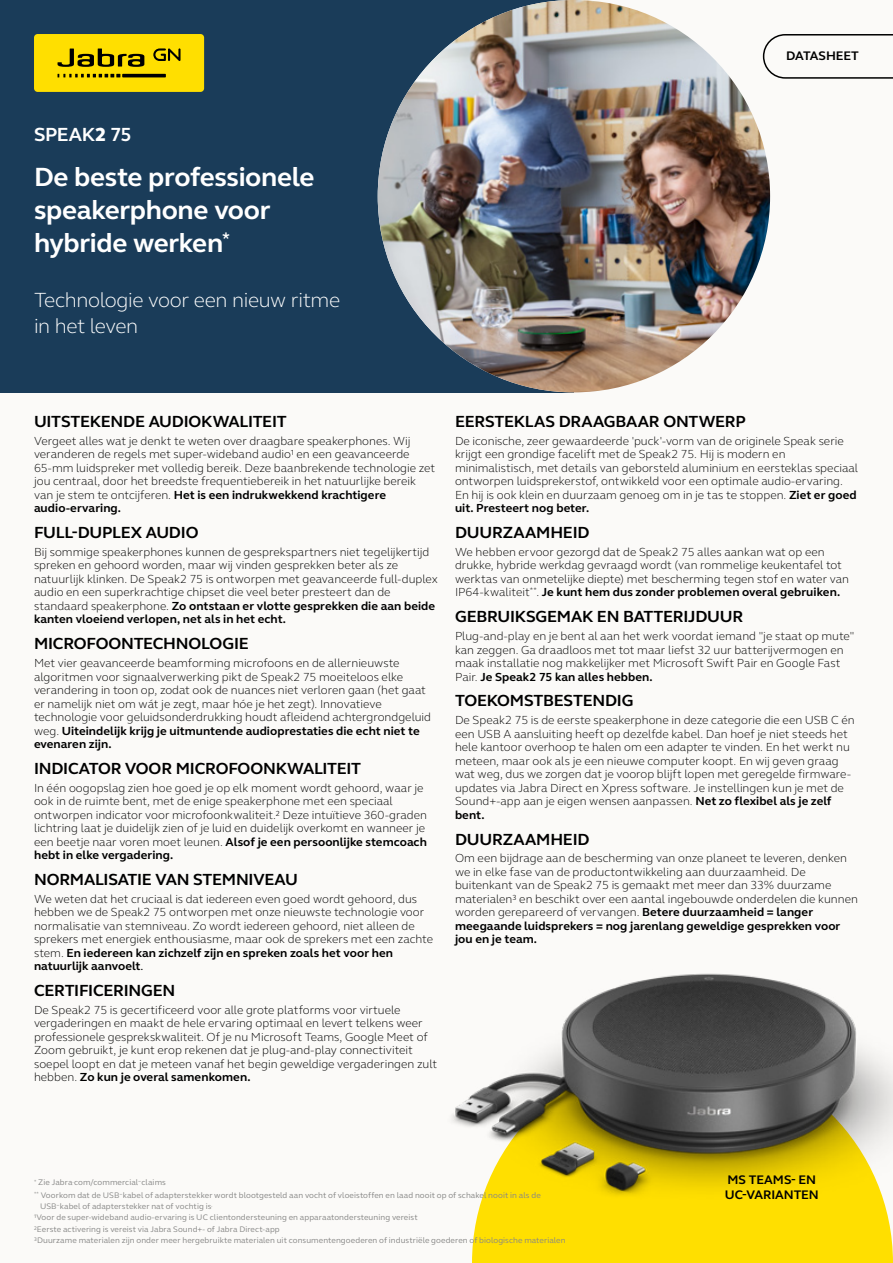
<style>
.page{position:relative;width:893px;height:1263px;background:#fbfaf8}
.page>*{position:absolute;margin:0;border:0;box-sizing:border-box;transform-origin:0 0}
.t1{font:700 27px/33px "GN Elliot";letter-spacing:-.01em;color:#fff}
.t2{font:300 21px/25.2px "GN Elliot";letter-spacing:-.02em;color:#fff}
.t3{font:700 19.5px "GN Elliot";letter-spacing:-.015em;color:#fff}
.t4{font:700 16.5px "GN Elliot";letter-spacing:-.015em;color:#000}
.t5{font:700 12.75px/14.2px "GN Elliot";letter-spacing:-.005em;color:#000}
.t6{font:300 12px/13.5px "GN Elliot";color:#000}
.t7{font:8.25px/11.2px "GN Elliot";letter-spacing:.01em;color:#878786}
.s1{font-weight:800}
.s2{font-weight:700}
.s3{font-weight:400}
</style>
<div class="page">
<div style="left:0;top:0;width:574px;height:392px;background:#1a3c59"></div>
<img style="left:378px;top:0;width:392px;height:392px;border-radius:196px">
<img style="left:452px;top:973px;width:441px;height:290px">
<svg style="left:763px;top:34px;width:130px;height:45px"></svg>
<div style="left:34px;top:34px;width:170px;height:58px;background:#ffdf00;border-radius:4px"></div>
<svg style="left:58px;top:49px;width:86px;height:18px"></svg>
<svg style="left:58px;top:74px;width:62px;height:3px"></svg>
<hr style="left:122px;top:74px;width:44px;height:3px;background:#000">
<svg style="left:153px;top:48px;width:28px;height:13px"></svg>
<h3 class="t3" style="left:34px;top:121px;width:99px">SPEAK<span class="s1">2</span> 75</h3>
<h1 class="t1" style="left:34px;top:160px;width:282px">De beste professionele speakerphone voor hybride werken<sup>*</sup></h1>
<h2 class="t2" style="left:34px;top:287px;width:308px">Technologie voor een nieuw ritme in het leven</h2>
<p class="t5" style="left:786px;top:48px;width:74px">DATASHEET</p>
<h3 class="t4" style="left:34px;top:410px;width:254px">UITSTEKENDE AUDIOKWALITEIT</h3>
<p class="t6" style="left:34px;top:434px;width:403px">Vergeet alles wat je denkt te weten over draagbare speakerphones. Wij veranderen de regels met super-wideband audio1 en een geavanceerde 65-mm luidspreker met volledig bereik. Deze baanbrekende technologie zet jou centraal, door het breedste frequentiebereik in het natuurlijke bereik van je stem te ontcijferen. <span class="s2">Het is een indrukwekkend krachtigere audio-ervaring.</span></p>
<h3 class="t4" style="left:34px;top:521px;width:166px">FULL-DUPLEX AUDIO</h3>
<p class="t6" style="left:34px;top:545px;width:405px">Bij sommige speakerphones kunnen de gesprekspartners niet tegelijkertijd spreken en gehoord worden, maar wij vinden gesprekken beter als ze natuurlijk klinken. De Speak2 75 is ontworpen met geavanceerde full-duplex audio en een superkrachtige chipset die veel beter presteert dan de standaard speakerphone. <span class="s2">Zo ontstaan er vlotte gesprekken die aan beide kanten vloeiend verlopen, net als in het echt.</span></p>
<h3 class="t4" style="left:34px;top:633px;width:216px">MICROFOONTECHNOLOGIE</h3>
<p class="t6" style="left:34px;top:656px;width:399px">Met vier geavanceerde beamforming microfoons en de allernieuwste algoritmen voor signaalverwerking pikt de Speak2 75 moeiteloos elke verandering in toon op, zodat ook de nuances niet verloren gaan (het gaat er namelijk niet om wát je zegt, maar hóe je het zegt). Innovatieve technologie voor geluidsonderdrukking houdt afleidend achtergrondgeluid weg. <span class="s2">Uiteindelijk krijg je uitmuntende audioprestaties die echt niet te evenaren zijn.</span></p>
<h3 class="t4" style="left:34px;top:757px;width:328px">INDICATOR VOOR MICROFOONKWALITEIT</h3>
<p class="t6" style="left:34px;top:780px;width:395px">In één oogopslag zien hoe goed je op elk moment wordt gehoord, waar je ook in de ruimte bent, met de enige speakerphone met een speciaal ontworpen indicator voor microfoonkwaliteit.2 Deze intuïtieve 360-graden lichtring laat je duidelijk zien of je luid en duidelijk overkomt en wanneer je een beetje naar voren moet leunen. <span class="s2">Alsof je een persoonlijke stemcoach hebt in elke vergadering.</span></p>
<h3 class="t4" style="left:34px;top:868px;width:265px">NORMALISATIE VAN STEMNIVEAU</h3>
<p class="t6" style="left:34px;top:892px;width:400px">We weten dat het cruciaal is dat iedereen even goed wordt gehoord, dus hebben we de Speak2 75 ontworpen met onze nieuwste technologie voor normalisatie van stemniveau. Zo wordt iedereen gehoord, niet alleen de sprekers met energiek enthousiasme, maar ook de sprekers met een zachte stem. <span class="s2">En iedereen kan zichzelf zijn en spreken zoals het voor hen natuurlijk aanvoelt</span><span class="s3">.</span></p>
<h3 class="t4" style="left:34px;top:979px;width:143px">CERTIFICERINGEN</h3>
<p class="t6" style="left:34px;top:1003px;width:405px">De Speak2 75 is gecertificeerd voor alle grote platforms voor virtuele vergaderingen en maakt de hele ervaring optimaal en levert telkens weer professionele gesprekskwaliteit. Of je nu Microsoft Teams, Google Meet of Zoom gebruikt, je kunt erop rekenen dat je plug-and-play connectiviteit soepel loopt en dat je meteen vanaf het begin geweldige vergaderingen zult hebben. <span class="s2">Zo kun je overal samenkomen.</span></p>
<h3 class="t4" style="left:455px;top:410px;width:292px">EERSTEKLAS DRAAGBAAR ONTWERP</h3>
<p class="t6" style="left:455px;top:434px;width:405px">De iconische, zeer gewaardeerde 'puck'-vorm van de originele Speak serie krijgt een grondige facelift met de Speak2 75. Hij is modern en minimalistisch, met details van geborsteld aluminium en eersteklas speciaal ontworpen luidsprekerstof, ontwikkeld voor een optimale audio-ervaring.<br>En hij is ook klein en duurzaam genoeg om in je tas te stoppen. <span class="s2">Ziet er goed uit. Presteert nog beter.</span></p>
<h3 class="t4" style="left:455px;top:521px;width:136px">DUURZAAMHEID</h3>
<p class="t6" style="left:455px;top:545px;width:396px">We hebben ervoor gezorgd dat de Speak2 75 alles aankan wat op een drukke, hybride werkdag gevraagd wordt (van rommelige keukentafel tot werktas van onmetelijke diepte) met bescherming tegen stof en water van IP64-kwaliteit<sup>**</sup>. <span class="s2">Je kunt hem dus zonder problemen overal gebruiken.</span></p>
<h3 class="t4" style="left:455px;top:606px;width:290px">GEBRUIKSGEMAK EN BATTERIJDUUR</h3>
<p class="t6" style="left:455px;top:629px;width:401px">Plug-and-play en je bent al aan het werk voordat iemand "je staat op mute" kan zeggen. Ga draadloos met tot maar liefst 32 uur batterijvermogen en maak installatie nog makkelijker met Microsoft Swift Pair en Google Fast Pair. <span class="s2">Je Speak2 75 kan alles hebben.</span></p>
<h3 class="t4" style="left:455px;top:690px;width:180px">TOEKOMSTBESTENDIG</h3>
<p class="t6" style="left:455px;top:713px;width:401px">De Speak2 75 is de eerste speakerphone in deze categorie die een USB C én een USB A aansluiting heeft op dezelfde kabel. Dan hoef je niet steeds het hele kantoor overhoop te halen om een adapter te vinden. En het werkt nu meteen, maar ook als je een nieuwe computer koopt. En wij geven graag wat weg, dus we zorgen dat je voorop blijft lopen met geregelde firmware&shy;updates via Jabra Direct en Xpress software. Je instellingen kun je met de Sound+-app aan je eigen wensen aanpassen. <span class="s2">Net zo flexibel als je zelf bent.</span></p>
<h3 class="t4" style="left:455px;top:828px;width:136px">DUURZAAMHEID</h3>
<p class="t6" style="left:455px;top:851px;width:404px">Om een bijdrage aan de bescherming van onze planeet te leveren, denken we in elke fase van de productontwikkeling aan duurzaamheid. De buitenkant van de Speak2 75 is gemaakt met meer dan 33% duurzame materialen3 en beschikt over een aantal ingebouwde onderdelen die kunnen worden gerepareerd of vervangen. <span class="s2">Betere duurzaamheid = langer meegaande luidsprekers = nog jarenlang geweldige gesprekken voor jou en je team.</span></p>
<p class="t7" style="left:34px;top:1176px;width:508px;line-height:12.3px"><sup>*</sup> Zie Jabra.com/commercial-claims<br><sup>**</sup> Voorkom dat de USB-kabel of adapterstekker wordt blootgesteld aan vocht of vloeistoffen en laad nooit op of schakel nooit in als de</p>
<p class="t7" style="left:34px;top:1200px;width:533px;text-indent:6px">USB-kabel of adapterstekker nat of vochtig is.<br>1Voor de super-wideband audio-ervaring is UC clientondersteuning en apparaatondersteuning vereist<br>2Eerste activering is vereist via Jabra Sound+- of Jabra Direct-app<br>3Duurzame materialen zijn onder meer hergebruikte materialen uit consumentengoederen of industriële goederen of biologische materialen</p>
<p class="t5" style="left:725px;top:1173px;width:96px">MS TEAMS- EN<br>UC-VARIANTEN</p>
</div>
